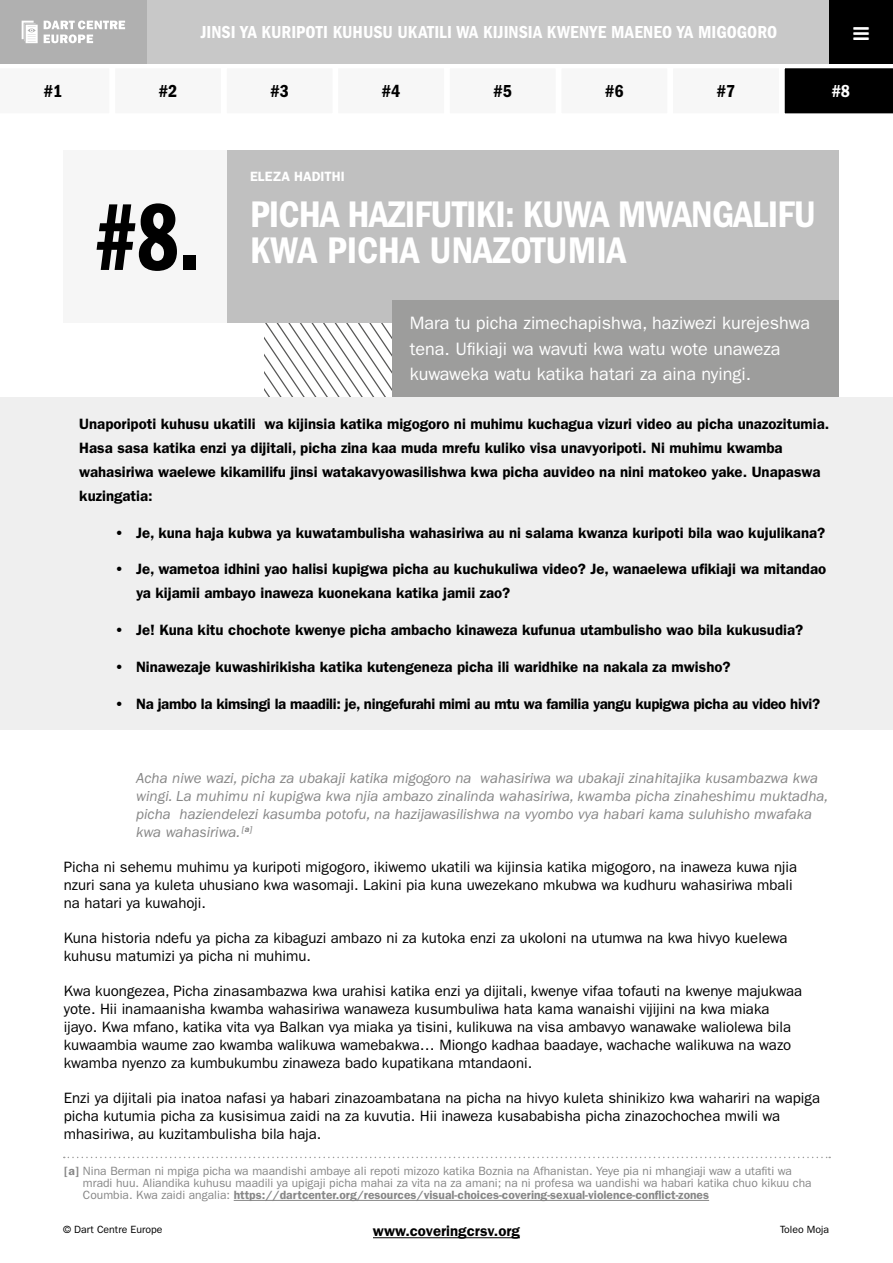
<style>
.page{position:relative;width:893px;height:1263px;background:#fff}
.page>*{position:absolute;margin:0;border:0;box-sizing:border-box;transform-origin:0 0}
.t1{font:98.25px "ITC Franklin Gothic Std Dm Cp";color:#000}
.t2{font:38.25px/36.5px "ITC Franklin Gothic Std Dm Cd";letter-spacing:-.02em;color:#fff}
.t3{font:18px/25.5px "ITC Franklin Gothic Std";color:#fff}
.t4{font:18px "ITC Franklin Gothic Std Dm Cd";color:#fff}
.t5{font:18px "ITC Franklin Gothic Std Dm Cd";color:#000}
.t6{font:15px/18px "ITC Franklin Gothic Std";color:#000}
.t7{font:600 15px/24px "ITC Franklin Gothic Std";color:#000}
.t8{font:italic 15px/18px "ITC Franklin Gothic Std";color:#878787}
.t9{font:600 15px "ITC Franklin Gothic Std";letter-spacing:-.02em;color:#000}
.t10{font:600 13.5px "ITC Franklin Gothic Std";color:#fff}
.t11{font:12px/12px "ITC Franklin Gothic Std";color:#878787}
.t12{font:10.5px "ITC Franklin Gothic Std";color:#000}
.s1{font-weight:600}
</style>
<div class="page">
<div style="left:336px;top:66px;width:110px;height:50px;background:#f7f7f7"></div>
<div style="left:671px;top:66px;width:110px;height:50px;background:#f7f7f7"></div>
<div style="left:113px;top:66px;width:110px;height:50px;background:#f7f7f7"></div>
<div style="left:448px;top:66px;width:110px;height:50px;background:#f7f7f7"></div>
<div style="left:784px;top:68px;width:109px;height:46px;background:#000"></div>
<div style="left:224px;top:66px;width:111px;height:50px;background:#f7f7f7"></div>
<div style="left:559px;top:66px;width:110px;height:50px;background:#f7f7f7"></div>
<svg style="left:264px;top:323px;width:129px;height:74px"></svg>
<div style="left:227px;top:150px;width:612px;height:173px;background:#c0c0c0"></div>
<div style="left:393px;top:300px;width:446px;height:97px;background:#9d9d9c"></div>
<div style="left:63px;top:150px;width:164px;height:173px;background:#f6f6f6"></div>
<div style="left:0;top:397px;width:893px;height:333px;background:#efefef"></div>
<hr style="left:234px;top:1200px;width:475px;height:1px;background:#878787">
<svg style="left:64px;top:1157px;width:766px;height:1px"></svg>
<hr style="left:373px;top:1237px;width:147px;height:1px;background:#000">
<div style="left:0;top:0;width:893px;height:64px;background:#c8c8c8"></div>
<div style="left:0;top:0;width:147px;height:64px;background:#b0b0b0"></div>
<svg style="left:44px;top:21px;width:81px;height:22px"></svg>
<svg style="left:22px;top:21px;width:16px;height:22px"></svg>
<div style="left:829px;top:0;width:64px;height:64px;background:#000"></div>
<p class="t4" style="left:201px;top:22px;width:578px">JINSI YA KURIPOTI KUHUSU UKATILI WA KIJINSIA KWENYE MAENEO YA MIGOGORO</p>
<p class="t5" style="left:44px;top:81px;width:20px">#1</p>
<p class="t5" style="left:159px;top:81px;width:20px">#2</p>
<p class="t5" style="left:270px;top:81px;width:20px">#3</p>
<p class="t5" style="left:382px;top:81px;width:20px">#4</p>
<p class="t5" style="left:494px;top:81px;width:20px">#5</p>
<p class="t5" style="left:605px;top:81px;width:20px">#6</p>
<p class="t5" style="left:717px;top:81px;width:20px">#7</p>
<p class="t4" style="left:832px;top:81px;width:20px">#8</p>
<h1 class="t1" style="left:95px;top:183px;width:107px">#8.</h1>
<p class="t10" style="left:250px;top:169px;width:96px">ELEZA HADITHI</p>
<h2 class="t2" style="left:250px;top:196px;width:567px">PICHA HAZIFUTIKI: KUWA MWANGALIFU<br>KWA PICHA UNAZOTUMIA</h2>
<p class="t3" style="left:410px;top:310px;width:402px">Mara tu picha zimechapishwa, haziwezi kurejeshwa tena. Ufikiaji wa wavuti kwa watu wote unaweza kuwaweka watu katika hatari za aina nyingi.</p>
<p class="t7" style="left:79px;top:412px;width:751px">Unaporipoti kuhusu ukatili wa kijinsia katika migogoro ni muhimu kuchagua vizuri video au picha unazozitumia.<br>Hasa sasa katika enzi ya dijitali, picha zina kaa muda mrefu kuliko visa unavyoripoti. Ni muhimu kwamba wahasiriwa waelewe kikamilifu jinsi watakavyowasilishwa kwa picha auvideo na nini matokeo yake. Unapaswa kuzingatia:</p>
<p class="t7" style="left:115px;top:520px;width:712px">• Je, kuna haja kubwa ya kuwatambulisha wahasiriwa au ni salama kwanza kuripoti bila wao kujulikana?</p>
<p class="t7" style="left:136px;top:557px;width:692px;text-indent:-21px">• Je, wametoa idhini yao halisi kupigwa picha au kuchukuliwa video? Je, wanaelewa ufikiaji wa mitandao ya kijamii ambayo inaweza kuonekana katika jamii zao?</p>
<p class="t7" style="left:115px;top:618px;width:690px">• Je! Kuna kitu chochote kwenye picha ambacho kinaweza kufunua utambulisho wao bila kukusudia?</p>
<p class="t7" style="left:115px;top:655px;width:617px">• Ninawezaje kuwashirikisha katika kutengeneza picha ili waridhike na nakala za mwisho?</p>
<p class="t9" style="left:115px;top:695px;width:707px">• Na jambo la kimsingi la maadili: je, ningefurahi mimi au mtu wa familia yangu kupigwa picha au video hivi?</p>
<p class="t8" style="left:136px;top:769px;width:694px">Acha niwe wazi, picha za ubakaji katika migogoro na wahasiriwa wa ubakaji zinahitajika kusambazwa kwa wingi. La muhimu ni kupigwa kwa njia ambazo zinalinda wahasiriwa, kwamba picha zinaheshimu muktadha, picha haziendelezi kasumba potofu, na hazijawasilishwa na vyombo vya habari kama suluhisho mwafaka kwa wahasiriwa. <sup>[a]</sup></p>
<p class="t6" style="left:64px;top:858px;width:735px">Picha ni sehemu muhimu ya kuripoti migogoro, ikiwemo ukatili wa kijinsia katika migogoro, na inaweza kuwa njia nzuri sana ya kuleta uhusiano kwa wasomaji. Lakini pia kuna uwezekano mkubwa wa kudhuru wahasiriwa mbali na hatari ya kuwahoji.</p>
<p class="t6" style="left:64px;top:929px;width:725px">Kuna historia ndefu ya picha za kibaguzi ambazo ni za kutoka enzi za ukoloni na utumwa na kwa hivyo kuelewa kuhusu matumizi ya picha ni muhimu.</p>
<p class="t6" style="left:64px;top:982px;width:740px">Kwa kuongezea, Picha zinasambazwa kwa urahisi katika enzi ya dijitali, kwenye vifaa tofauti na kwenye majukwaa yote. Hii inamaanisha kwamba wahasiriwa wanaweza kusumbuliwa hata kama wanaishi vijijini na kwa miaka ijayo. Kwa mfano, katika vita vya Balkan vya miaka ya tisini, kulikuwa na visa ambavyo wanawake waliolewa bila kuwaambia waume zao kwamba walikuwa wamebakwa… Miongo kadhaa baadaye, wachache walikuwa na wazo kwamba nyenzo za kumbukumbu zinaweza bado kupatikana mtandaoni.</p>
<p class="t6" style="left:64px;top:1089px;width:758px">Enzi ya dijitali pia inatoa nafasi ya habari zinazoambatana na picha na hivyo kuleta shinikizo kwa wahariri na wapiga picha kutumia picha za kusisimua zaidi na za kuvutia. Hii inaweza kusababisha picha zinazochochea mwili wa mhasiriwa, au kuzitambulisha bila haja.</p>
<p class="t11" style="left:83px;top:1165px;width:730px;text-indent:-19px"><span class="s1">[a]</span> Nina Berman ni mpiga picha wa maandishi ambaye ali repoti mizozo katika Boznia na Afhanistan. Yeye pia ni mhangiaji waw a utafiti wa mradi huu. Aliandika kuhusu maadili ya upigaji picha mahai za vita na za amani; na ni profesa wa uandishi wa habari katika chuo kikuu cha<br>Coumbia. Kwa zaidi angalia: <span class="s1">https://dartcenter.org/resources/visual-choices-covering-sexual-violence-conflict-zones</span></p>
<p class="t7" style="left:373px;top:1219px;width:148px">www.coveringcrsv.org</p>
<p class="t12" style="left:63px;top:1224px;width:101px">© Dart Centre Europe</p>
<p class="t12" style="left:780px;top:1224px;width:51px">Toleo Moja</p>
</div>
